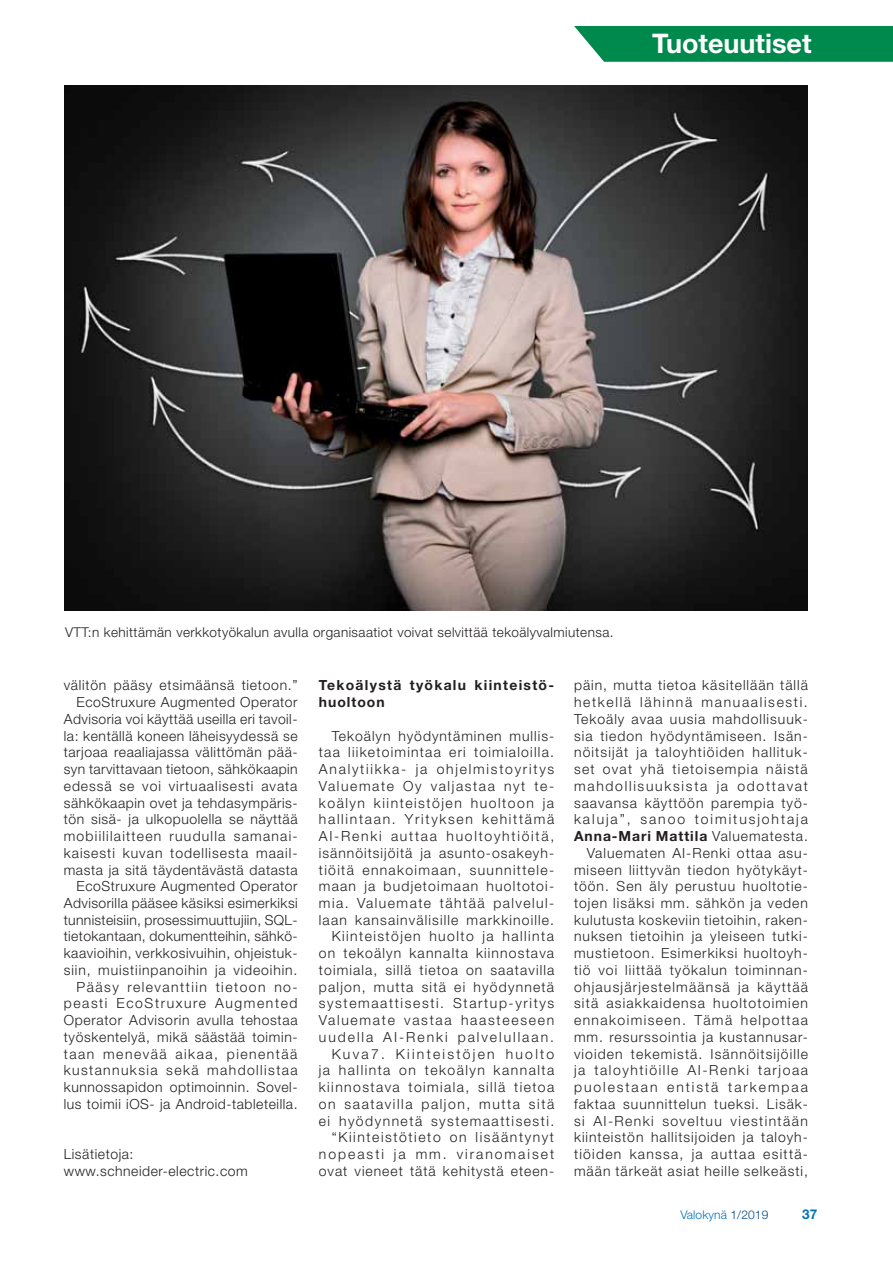
<style>
.page{position:relative;width:893px;height:1263px;background:#fff}
.page>*{position:absolute;margin:0;border:0;box-sizing:border-box;transform-origin:0 0}
.t1{font:700 27px "Helvetica Neue LT Std";letter-spacing:.01em;color:#fff}
.t2{font:300 13.95px/16.8px "Helvetica Neue LT Std";letter-spacing:.075em;color:#231f20;text-align:right}
.t3{font:300 13.95px/16.8px "Helvetica Neue LT Std";letter-spacing:.04em;color:#231f20;text-align:right}
.t4{font:300 13.95px/16.8px "Helvetica Neue LT Std";letter-spacing:.105em;color:#231f20;text-align:right}
.t5{font:700 13.95px/16.8px "Helvetica Neue LT Std";letter-spacing:.095em;color:#231f20}
.t6{font:300 13.5px "Helvetica Neue LT Std";letter-spacing:.03em;color:#231f20}
.t7{font:700 13.5px "Helvetica Neue LT Std";color:#0071bc}
.t8{font:300 12px "Helvetica Neue LT Std";letter-spacing:.01em;color:#0071bc}
.s1{font-weight:700}
.s2{color:#00478d}
</style>
<div class="page">
<svg style="left:574px;top:26px;width:319px;height:36px;background:#0d8f55"></svg>
<img style="left:64px;top:85px;width:744px;height:525px">
<h1 class="t1" style="left:615px;top:32px;width:246px">Vieraileva Bloggari</h1>
<h1 class="t1" style="left:652px;top:34px;width:161px">Tuoteuutiset</h1>
<p class="t6" style="left:65px;top:627px;width:550px">VTT:n kehittämän verkkotyökalun avulla organisaatiot voivat selvittää tekoälyvalmiutensa.</p>
<p class="t3" style="left:64px;top:679px;width:235px">välitön pääsy etsimäänsä tietoon.” EcoStruxure Augmented Operator Advisoria voi käyttää useilla eri tavoil&shy;la: kentällä koneen läheisyydessä se tarjoaa reaaliajassa välittömän pää&shy;syn tarvittavaan tietoon, sähkökaapin edessä se voi virtuaalisesti avata sähkökaapin ovet ja tehdasympäris&shy;tön sisä- ja ulkopuolella se näyttää mobiililaitteen ruudulla samanai&shy;kaisesti kuvan todellisesta maail&shy;masta ja sitä täydentävästä datasta EcoStruxure Augmented Operator Advisorilla pääsee käsiksi esimerkiksi tunnisteisiin, prosessimuuttujiin, SQL&shy;tietokantaan, dokumentteihin, sähkö&shy;kaavioihin, verkkosivuihin, ohjeistuk&shy;siin, muistiinpanoihin ja videoihin.<br>Pääsy relevanttiin tietoon no&shy;peasti EcoStruxure Augmented Operator Advisorin avulla tehostaa työskentelyä, mikä säästää toimin&shy;taan menevää aikaa, pienentää kustannuksia sekä mahdollistaa kunnossapidon optimoinnin. Sovel&shy;lus toimii iOS- ja Android-tableteilla.</p>
<p class="t3" style="left:64px;top:1147px;width:186px;text-align:left">Lisätietoja: www.schneider-electric.com</p>
<p class="t5" style="left:319px;top:679px;width:237px">Tekoälystä työkalu kiinteistö&shy;huoltoon</p>
<p class="t4" style="left:319px;top:729px;width:237px">Tekoälyn hyödyntäminen mullis&shy;taa liiketoimintaa eri toimialoilla.<br>Analytiikka- ja ohjelmistoyritys Valuemate Oy valjastaa nyt te&shy;koälyn kiinteistöjen huoltoon ja hallintaan. Yrityksen kehittämä AI-Renki auttaa huoltoyhtiöitä, isännöitsijöitä ja asunto-osakeyh&shy;tiöitä ennakoimaan, suunnittele&shy;maan ja budjetoimaan huoltotoi&shy;mia. Valuemate tähtää palvelul&shy;laan kansainvälisille markkinoille.<br>Kiinteistöjen huolto ja hallinta on tekoälyn kannalta kiinnostava toimiala, sillä tietoa on saatavilla paljon, mutta sitä ei hyödynnetä systemaattisesti. Startup-yritys Valuemate vastaa haasteeseen uudella AI-Renki palvelullaan.<br>Kuva7. Kiinteistöjen huolto ja hallinta on tekoälyn kannalta kiinnostava toimiala, sillä tietoa on saatavilla paljon, mutta sitä ei hyödynnetä systemaattisesti. “Kiinteistötieto on lisääntynyt nopeasti ja mm. viranomaiset ovat vieneet tätä kehitystä eteen-</p>
<p class="t2" style="left:574px;top:679px;width:236px">päin, mutta tietoa käsitellään tällä hetkellä lähinnä manuaalisesti.<br>Tekoäly avaa uusia mahdollisuuk&shy;sia tiedon hyödyntämiseen. Isän&shy;nöitsijät ja taloyhtiöiden hallituk&shy;set ovat yhä tietoisempia näistä mahdollisuuksista ja odottavat saavansa käyttöön parempia työ&shy;kaluja”, sanoo toimitusjohtaja <span class="s1">Anna-Mari Mattila</span> Valuematesta.<br>Valuematen AI-Renki ottaa asu&shy;miseen liittyvän tiedon hyötykäyt&shy;töön. Sen äly perustuu huoltotie&shy;tojen lisäksi mm. sähkön ja veden kulutusta koskeviin tietoihin, raken&shy;nuksen tietoihin ja yleiseen tutki&shy;mustietoon. Esimerkiksi huoltoyh&shy;tiö voi liittää työkalun toiminnan&shy;ohjausjärjestelmäänsä ja käyttää sitä asiakkaidensa huoltotoimien ennakoimiseen. Tämä helpottaa mm. resurssointia ja kustannusar&shy;vioiden tekemistä. Isännöitsijöille ja taloyhtiöille AI-Renki tarjoaa puolestaan entistä tarkempaa faktaa suunnittelun tueksi. Lisäk&shy;si AI-Renki soveltuu viestintään kiinteistön hallitsijoiden ja taloyh&shy;tiöiden kanssa, ja auttaa esittä&shy;mään tärkeät asiat heille selkeästi,</p>
<p class="t8" style="left:680px;top:1210px;width:90px">Valokynä <span class="s2">1/2019</span></p>
<p class="t7" style="left:802px;top:1209px;width:17px">37</p>
</div>
